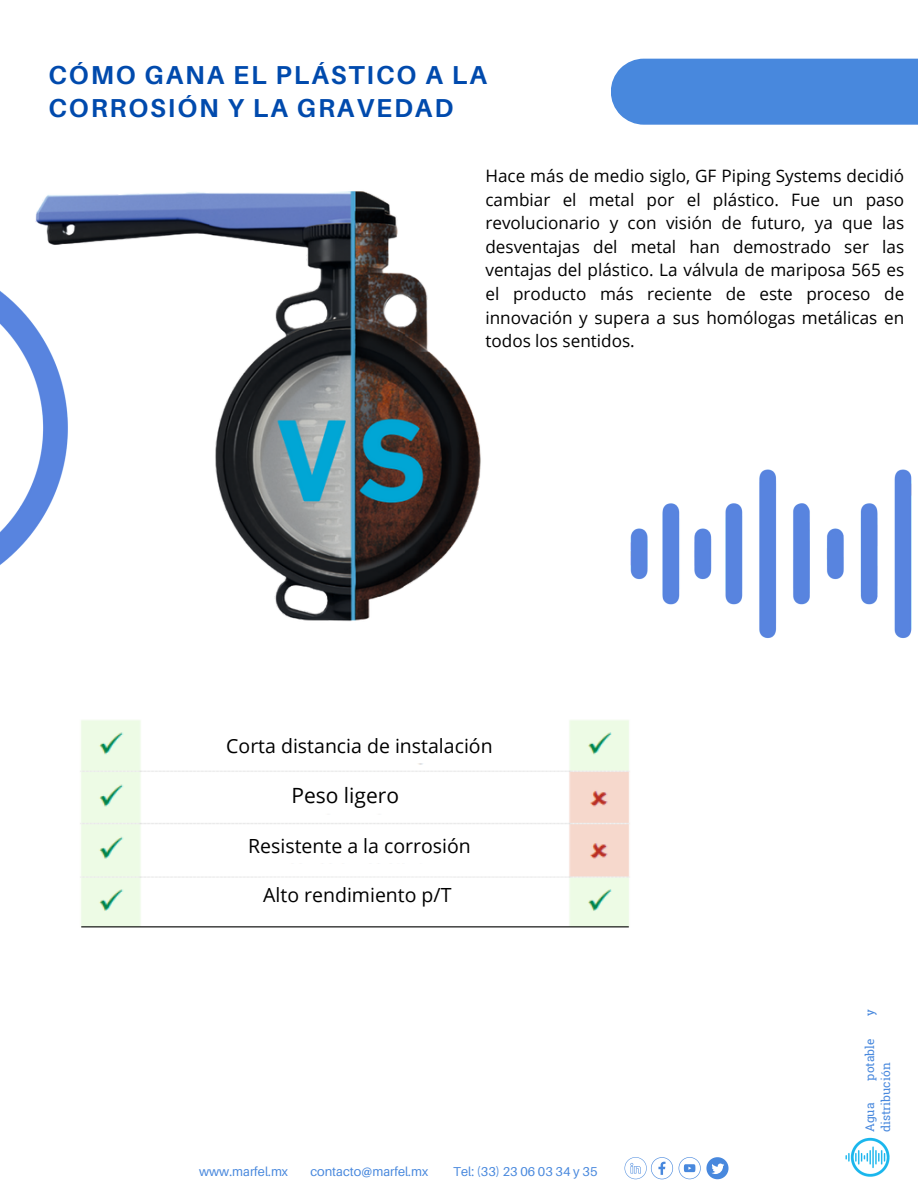
<style>
.page{position:relative;width:918px;height:1188px;background:#fff}
.page>*{position:absolute;margin:0;border:0;box-sizing:border-box;transform-origin:0 0}
.t1{font:700 25.95px/32.8px "Aileron";letter-spacing:.075em;color:#004aad}
.t2{font:21px "Open Sans";color:#000}
.t3{font:19.5px "Open Sans";color:#000}
.t4{font:17.1px/23.7px "Open Sans";color:#000;text-align:justify}
.t5{font:12.9px "Aileron";color:#4888dd}
.t6{font:12px "Roboto Slab";color:#4888dd}
</style>
<div class="page">
<img style="left:35px;top:191px;width:446px;height:431px">
<img style="left:630px;top:469px;width:282px;height:170px">
<img style="left:0;top:234px;width:92px;height:388px">
<img style="left:80px;top:720px;width:550px;height:208px">
<div style="left:611px;top:59px;width:307px;height:66px;background:#4888dd"></div>
<div style="left:218px;top:729px;width:282px;height:35px;background:#fff;border-radius:9px"></div>
<svg style="left:283px;top:777px;width:124px;height:37px"></svg>
<div style="left:240px;top:829px;width:239px;height:35px;background:#fff;border-radius:9px"></div>
<svg style="left:255px;top:878px;width:204px;height:35px"></svg>
<svg style="left:625px;top:1157px;width:48px;height:22px"></svg>
<svg style="left:679px;top:1157px;width:50px;height:22px"></svg>
<img style="left:845px;top:1137px;width:45px;height:40px">
<h3 class="t1" style="left:48px;top:58px;width:440px">CÓMO GANA EL PLÁSTICO A LA<br>CORROSIÓN Y LA GRAVEDAD</h3>
<p class="t4" style="left:485px;top:164px;width:420px">Hace más de medio siglo, GF Piping Systems decidió cambiar el metal por el plástico. Fue un paso revolucionario y con visión de futuro, ya que las desventajas del metal han demostrado ser las ventajas del plástico. La válvula de mariposa 565 es el producto más reciente de este proceso de innovación y supera a sus homólogas metálicas en todos los sentidos.</p>
<h2 class="t3" style="left:226px;top:732px;width:268px">Corta distancia de instalación</h2>
<h2 class="t2" style="left:291px;top:781px;width:109px">Peso ligero</h2>
<h2 class="t3" style="left:248px;top:832px;width:224px">Resistente a la corrosión</h2>
<h2 class="t3" style="left:263px;top:881px;width:190px">Alto rendimiento p/T</h2>
<p class="t5" style="left:199px;top:1164px;width:90px">www.marfel.mx</p>
<p class="t5" style="left:310px;top:1164px;width:119px">contacto@marfel.mx</p>
<p class="t5" style="left:453px;top:1164px;width:146px">Tel: (33) 23 06 03 34 y 35</p>
<p class="t6" style="left:862px;top:1016px;width:8px;rotate:-90deg">y</p>
<p class="t6" style="left:862px;top:1081px;width:43px;rotate:-90deg">potable</p>
<p class="t6" style="left:877px;top:1132px;width:71px;rotate:-90deg">distribución</p>
<p class="t6" style="left:862px;top:1132px;width:31px;rotate:-90deg">Agua</p>
</div>
